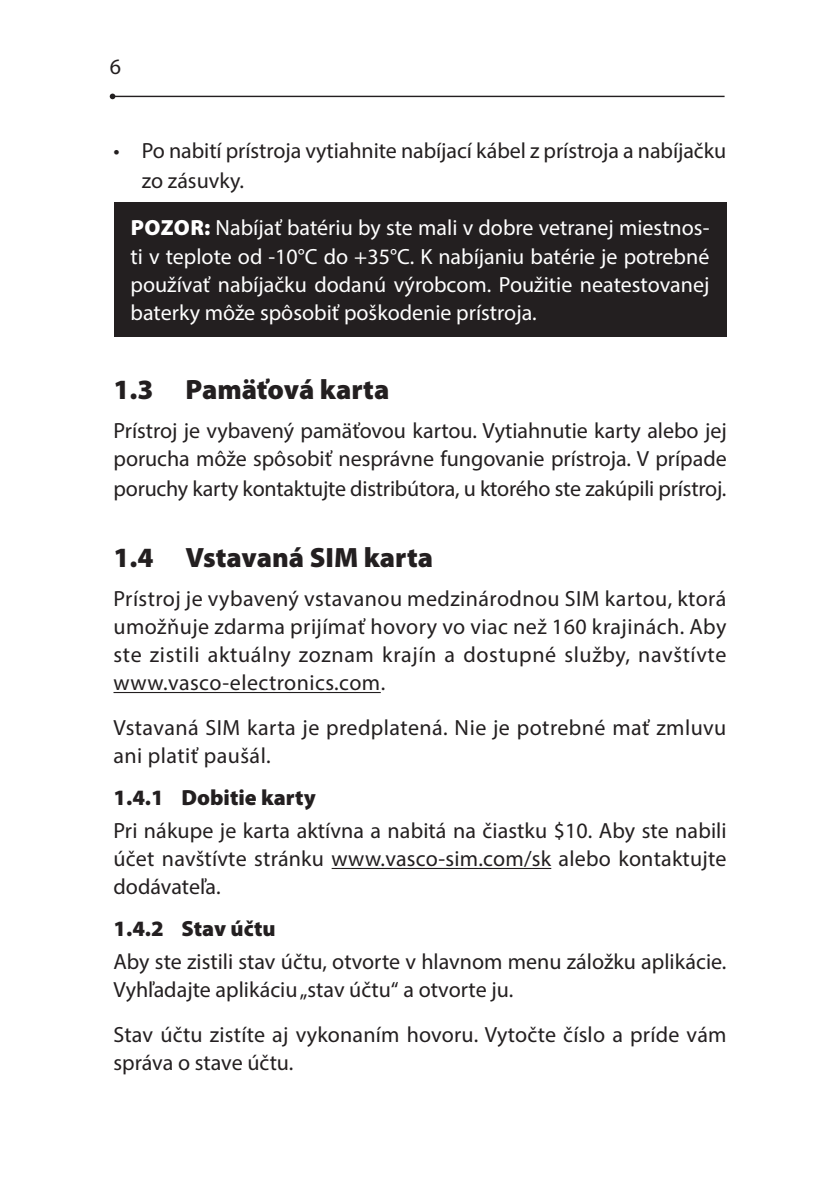
<style>
.page{position:relative;width:840px;height:1191px;background:#fff}
.page>*{position:absolute;margin:0;border:0;box-sizing:border-box;transform-origin:0 0}
.t1{font:900 28px "Myriad Pro";color:#231f20}
.t2{font:22px/28px "Myriad Pro";color:#231f20}
.t3{font:22px/28px "Myriad Pro";color:#fff;text-align:justify}
.t4{font:22px/28px "Myriad Pro";letter-spacing:.02em;color:#231f20}
.t5{font:900 22px "Myriad Pro";color:#231f20}
.s1{font-weight:900}
</style>
<div class="page">
<hr style="left:112px;top:96px;width:612px;height:1px;background:#231f20">
<svg style="left:110px;top:94px;width:5px;height:5px"></svg>
<hr style="left:113px;top:692px;width:267px;height:1px;background:#231f20">
<hr style="left:331px;top:868px;width:220px;height:1px;background:#231f20">
<div style="left:113px;top:202px;width:613px;height:134px;background:#231f20"></div>
<p class="t2" style="left:110px;top:52px;width:13px">6</p>
<p class="t2" style="left:142px;top:136px;width:585px;line-height:30px;text-indent:-28px">• Po nabití prístroja vytiahnite nabíjací kábel z prístroja a nabíjačku zo zásuvky.</p>
<p class="t3" style="left:130px;top:214px;width:580px"><span class="s1">POZOR:</span> Nabíjať batériu by ste mali v dobre vetranej miestnos&shy;ti v teplote od -10°C do +35°C. K nabíjaniu batérie je potrebné používať nabíjačku dodanú výrobcom. Použitie neatestovanej baterky môže spôsobiť poškodenie prístroja.</p>
<p class="t1" style="left:113px;top:371px;width:277px">1.3 Pamäťová karta</p>
<p class="t2" style="left:113px;top:417px;width:614px">Prístroj je vybavený pamäťovou kartou. Vytiahnutie karty alebo jej porucha môže spôsobiť nesprávne fungovanie prístroja. V prípade</p>
<p class="t2" style="left:113px;top:475px;width:614px">poruchy karty kontaktujte distribútora, u ktorého ste zakúpili prístroj.</p>
<p class="t1" style="left:113px;top:539px;width:321px">1.4 Vstavaná SIM karta</p>
<p class="t2" style="left:113px;top:584px;width:614px;text-align:justify">Prístroj je vybavený vstavanou medzinárodnou SIM kartou, ktorá umožňuje zdarma prijímať hovory vo viac než 160 krajinách. Aby ste zistili aktuálny zoznam krajín a dostupné služby, navštívte www.vasco-electronics.com.</p>
<p class="t4" style="left:113px;top:713px;width:614px">Vstavaná SIM karta je predplatená. Nie je potrebné mať zmluvu ani platiť paušál.</p>
<p class="t5" style="left:113px;top:782px;width:203px">1.4.1 Dobitie karty</p>
<p class="t2" style="left:113px;top:816px;width:614px;text-align:justify">Pri nákupe je karta aktívna a nabitá na čiastku $10. Aby ste nabili účet navštívte stránku www.vasco-sim.com/sk alebo kontaktujte dodávateľa.</p>
<p class="t5" style="left:113px;top:913px;width:163px">1.4.2 Stav účtu</p>
<p class="t2" style="left:113px;top:947px;width:614px">Aby ste zistili stav účtu, otvorte v hlavnom menu záložku aplikácie.<br>Vyhľadajte aplikáciu „stav účtu“ a otvorte ju.</p>
<p class="t2" style="left:113px;top:1020px;width:614px">Stav účtu zistíte aj vykonaním hovoru. Vytočte číslo a príde vám správa o stave účtu.</p>
</div>
